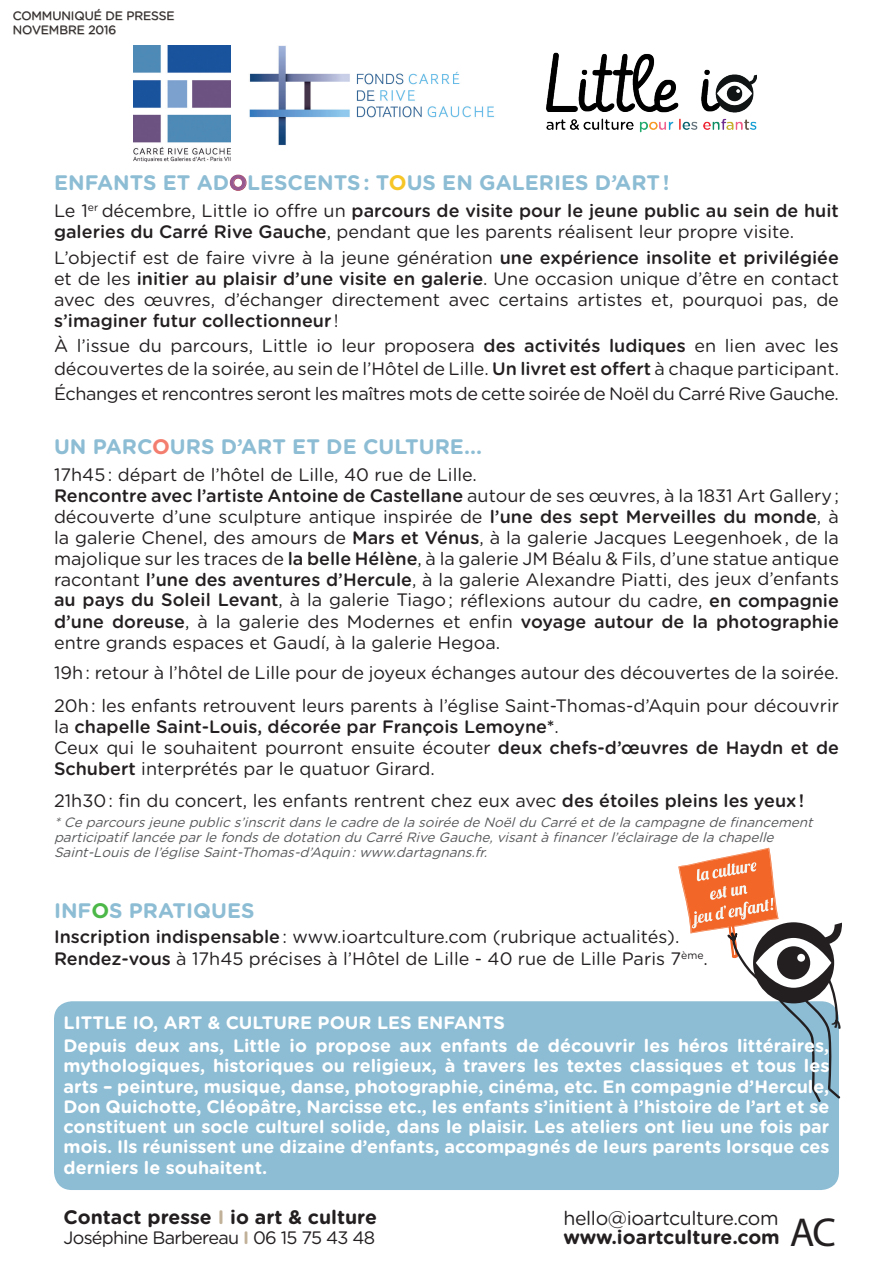
<style>
.page{position:relative;width:893px;height:1263px;background:#fff}
.page>*{position:absolute;margin:0;border:0;box-sizing:border-box;transform-origin:0 0}
.t1{font:700 21px "Gotham Rounded";color:#8dbdd4}
.t2{font:19.5px/19.5px "Gotham Rounded";letter-spacing:-.02em;color:#231f20}
.t3{font:700 19.5px "Gotham Rounded";color:#231f20}
.t4{font:18px/21px "Gotham Rounded";color:#231f20}
.t5{font:700 18px/20.2px "Gotham Rounded";color:#fff}
.t6{font:500 18px/21px "Gotham Rounded";color:#231f20}
.t7{font:18px "Gotham Rounded";letter-spacing:-.02em;color:#231f20}
.t8{font:18px "Gotham Rounded";letter-spacing:-.04em;color:#231f20}
.t9{font:italic 13.5px/15px "Gotham Rounded";color:#57585a}
.t10{font:12px/14.4px "Gotham Rounded";color:#231f20}
.s1{color:#965992}
.s2{color:#f6c526}
.s3{font-weight:500}
.s4{color:#f37e6f}
.s5{font-weight:400}
.s6{color:#4cb848}
.s7{color:#c1b199}
.s8{font-weight:700;color:#c1b199}
.s9{font-weight:700}
.s10{font-family:"Myriad Pro";font-size:40.5px}
</style>
<div class="page">
<svg style="left:230px;top:175px;width:16px;height:16px"></svg>
<img style="left:546px;top:52px;width:211px;height:81px">
<svg style="left:13px;top:9px;width:161px;height:26px"></svg>
<div style="left:54px;top:1001px;width:785px;height:189px;background:#8dbdd4;border-radius:18px"></div>
<svg style="left:678px;top:848px;width:164px;height:255px"></svg>
<img style="left:134px;top:45px;width:96px;height:116px">
<img style="left:249px;top:45px;width:245px;height:100px">
<p class="t10" style="left:13px;top:8px;width:163px">COMMUNIQUÉ DE PRESSE<br>NOVEMBRE 2016</p>
<p class="t1" style="left:54px;top:167px;width:617px">ENFANTS ET AD<span class="s1">O</span>LESCENTS : T<span class="s2">O</span>US EN GALERIES D’ART !</p>
<p class="t4" style="left:54px;top:200px;width:786px">Le 1<sup>er</sup> décembre, Little io offre un <span class="s3">parcours de visite pour le jeune public au sein de huit galeries du Carré Rive Gauche</span>, pendant que les parents réalisent leur propre visite.</p>
<p class="t4" style="left:54px;top:246px;width:786px;text-align:justify">L’objectif est de faire vivre à la jeune génération <span class="s3">une expérience insolite et privilégiée </span>et de les <span class="s3">initier au plaisir d’une visite en galerie</span>. Une occasion unique d’être en contact avec des œuvres, d’échanger directement avec certains artistes et, pourquoi pas, de <span class="s3">s’imaginer futur collectionneur</span> !</p>
<p class="t4" style="left:54px;top:334px;width:786px;line-height:22.5px">À l’issue du parcours, Little io leur proposera <span class="s3">des activités ludiques</span> en lien avec les découvertes de la soirée, au sein de l’Hôtel de Lille. <span class="s3">Un livret est offert</span> à chaque participant.</p>
<p class="t7" style="left:54px;top:381px;width:786px">Échanges et rencontres seront les maîtres mots de cette soirée de Noël du Carré Rive Gauche.</p>
<p class="t1" style="left:54px;top:431px;width:430px">UN PARC<span class="s4">O</span>URS D’ART ET DE CULTURE...</p>
<p class="t4" style="left:54px;top:464px;width:786px">17h45 : départ de l’hôtel de Lille, 40 rue de Lille.<br><span class="s3">Rencontre avec l’artiste Antoine de Castellane</span> autour de ses œuvres, à la 1831 Art Gallery ; découverte d’une sculpture antique inspirée de <span class="s3">l’une des sept Merveilles du monde</span>, à la galerie Chenel, des amours de <span class="s3">Mars et Vénus</span>, à la galerie Jacques Leegenhoek , de la majolique sur les traces de <span class="s3">la belle Hélène</span>, à la galerie JM Béalu &amp; Fils, d’une statue antique racontant <span class="s3">l’une des aventures d’Hercule</span>, à la galerie Alexandre Piatti, des jeux d’enfants <span class="s3">au pays du Soleil Levant</span>, à la galerie Tiago ; réflexions autour du cadre, <span class="s3">en compagnie d’une doreuse</span>, à la galerie des Modernes et enfin <span class="s3">voyage autour de la photographie </span>entre grands espaces et Gaudí, à la galerie Hegoa.</p>
<p class="t4" style="left:54px;top:656px;width:786px;line-height:33px">19h : retour à l’hôtel de Lille pour de joyeux échanges autour des découvertes de la soirée.<br>20h : les enfants retrouvent leurs parents à l’église Saint-Thomas-d’Aquin pour découvrir</p>
<p class="t6" style="left:54px;top:716px;width:786px"><span class="s5">la</span> chapelle Saint-Louis, décorée par François Lemoyne*<span class="s5">.<br>Ceux qui le souhaitent pourront ensuite écouter</span> deux chefs-d’œuvres de Haydn et de<br>Schubert <span class="s5">interprétés par le quatuor Girard.</span></p>
<p class="t4" style="left:54px;top:789px;width:752px">21h30 : fin du concert, les enfants rentrent chez eux avec <span class="s3">des étoiles pleins les yeux !</span></p>
<p class="t9" style="left:54px;top:814px;width:765px">*Ceparcoursjeunepublics’inscritdanslecadredelasoiréedeNoëlduCarréetdelacampagnedefinancement participatiflancéeparlefondsdedotationduCarréRiveGauche,visantàfinancerl’éclairagedelachapelle<br>Saint-Louisdel’égliseSaint-Thomas-d’Aquin:www.dartagnans.fr.</p>
<p class="t1" style="left:54px;top:895px;width:202px">INF<span class="s6">O</span>S PRATIQUES</p>
<p class="t4" style="left:54px;top:924px;width:655px;line-height:22.5px"><span class="s3">Inscription indispensable</span> : www.ioartculture.com (rubrique actualités).<br><span class="s3">Rendez-vous</span> à 17h45 précises à l’Hôtel de Lille - 40 rue de Lille Paris 7<sup>ème</sup>.</p>
<p class="t5" style="left:64px;top:1010px;width:767px;line-height:23.5px">LITTLE IO, ART &amp; CULTURE POUR LES ENFANTS<br>Depuis deux ans, Little io propose aux enfants de découvrir les héros littéraires,</p>
<p class="t5" style="left:64px;top:1055px;width:767px;text-align:justify">mythologiques, historiques ou religieux, à travers les textes classiques et tous les arts – peinture, musique, danse, photographie, cinéma, etc. En compagnie d’Hercule, Don Quichotte, Cléopâtre, Narcisse etc., les enfants s’initient à l’histoire de l’art et se constituent un socle culturel solide, dans le plaisir. Les ateliers ont lieu une fois par mois. Ils réunissent une dizaine d’enfants, accompagnés de leurs parents lorsque ces derniers le souhaitent.</p>
<p class="t3" style="left:64px;top:1203px;width:315px">Contact presse <span class="s7">I</span> io art &amp; culture</p>
<p class="t8" style="left:64px;top:1225px;width:313px">Joséphine Barbereau <span class="s8">I</span> 06 15 75 43 48</p>
<p class="t2" style="left:563px;top:1207px;width:274px">hello@ioartculture.com <span class="s9">www.ioartculture.com</span> <span class="s10">AC</span></p>
</div>
